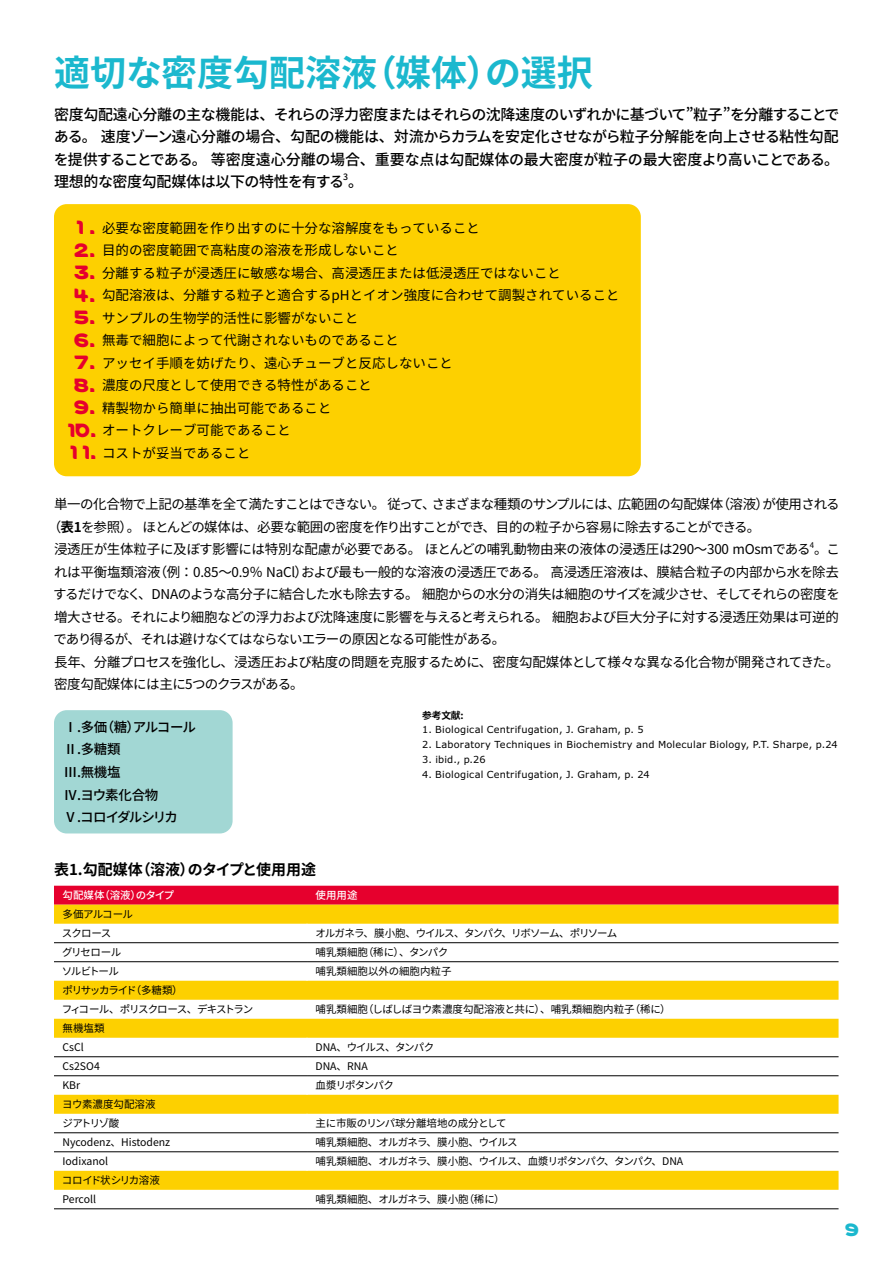
<style>
.page{position:relative;width:893px;height:1263px;background:#fff}
.page>*{position:absolute;margin:0;border:0;box-sizing:border-box;transform-origin:0 0}
.t1{font:700 36px "Noto Sans CJ Kjp";color:#1bb8ce}
.t2{font:18px "Merck";color:#1bb8ce}
.t3{font:500 15px/22.5px "Noto Sans CJ Kjp";letter-spacing:-.02em;color:#000;text-align:justify}
.t4{font:700 15px "Noto Sans CJ Kjp";color:#000}
.t5{font:13.5px/22.5px "Noto Sans CJ Kjp";letter-spacing:-.04em;color:#000}
.t6{font:13.5px/22.5px "Noto Sans CJ Kjp";color:#000}
.t7{font:13.5px "Noto Sans CJ Kjp";letter-spacing:-.05em;color:#000}
.t8{font:13.5px "Noto Sans CJ Kjp";letter-spacing:-.02em;color:#000}
.t9{font:13.5px "Noto Sans CJ Kjp";letter-spacing:-.075em;color:#000}
.t10{font:500 13.5px/22.5px "Noto Sans CJ Kjp";letter-spacing:-.045em;color:#000}
.t11{font:10.5px/19px "Noto Sans CJ Kjp";color:#000}
.t12{font:10.5px/19px "Noto Sans CJ Kjp";letter-spacing:-.02em;color:#000}
.t13{font:10.5px "Noto Sans CJ Kjp";letter-spacing:-.06em;color:#000}
.t14{font:10.5px/19px "Noto Sans CJ Kjp";letter-spacing:-.05em;color:#000}
.t15{font:10.5px/19px "Noto Sans CJ Kjp";letter-spacing:-.11em;color:#000}
.t16{font:10.5px "Noto Sans CJ Kjp";letter-spacing:-.1em;color:#000}
.t17{font:500 10.5px "Noto Sans CJ Kjp";color:#fff}
.t18{font:10.5px "Noto Sans CJ Kjp";letter-spacing:-.075em;color:#000}
.t19{font:10.5px/19px "Noto Sans CJ Kjp";letter-spacing:-.07em;color:#000}
.t20{font:10.5px "Noto Sans CJ Kjp";letter-spacing:-.085em;color:#000}
.t21{font:9.75px "Verdana Pro";letter-spacing:.02em;color:#000}
.t22{font:700 9.75px "Noto Sans CJ Kjp";color:#000}
.t23{font:500 8.7px "Noto Sans CJ Kjp";color:#000}
.t24{font:7.8px "Noto Sans CJ Kjp";color:#000}
.s1{font-family:"Merck";font-size:19.5px;color:#e6002d}
.s2{font-weight:700}
</style>
<div class="page">
<div style="left:54px;top:710px;width:179px;height:123px;background:#a2d7d4;border-radius:13px"></div>
<div style="left:54px;top:204px;width:587px;height:272px;background:#fdd000;border-radius:13px"></div>
<div style="left:54px;top:886px;width:784px;height:19px;background:#e6002d"></div>
<svg style="left:54px;top:905px;width:784px;height:285px"></svg>
<svg style="left:307px;top:924px;width:1px;height:57px"></svg>
<svg style="left:307px;top:1038px;width:1px;height:57px"></svg>
<svg style="left:307px;top:1114px;width:1px;height:57px"></svg>
<hr style="left:54px;top:942px;width:253px;height:1px;background:#000">
<hr style="left:307px;top:942px;width:531px;height:1px;background:#000">
<hr style="left:54px;top:961px;width:253px;height:1px;background:#000">
<hr style="left:307px;top:961px;width:531px;height:1px;background:#000">
<hr style="left:54px;top:1056px;width:253px;height:1px;background:#000">
<hr style="left:307px;top:1056px;width:531px;height:1px;background:#000">
<hr style="left:54px;top:1075px;width:253px;height:1px;background:#000">
<hr style="left:307px;top:1075px;width:531px;height:1px;background:#000">
<hr style="left:54px;top:1132px;width:253px;height:1px;background:#000">
<hr style="left:307px;top:1132px;width:531px;height:1px;background:#000">
<hr style="left:54px;top:1151px;width:253px;height:1px;background:#000">
<hr style="left:307px;top:1151px;width:531px;height:1px;background:#000">
<hr style="left:54px;top:1208px;width:253px;height:1px;background:#000">
<hr style="left:307px;top:1208px;width:531px;height:1px;background:#000">
<h1 class="t1" style="left:54px;top:52px;width:540px">適切な密度勾配溶液（媒体）の選択</h1>
<p class="t3" style="left:54px;top:103px;width:787px">密度勾配遠心分離の主な機能は、それらの浮力密度またはそれらの沈降速度のいずれかに基づいて”粒子”を分離することである。 速度ゾーン遠心分離の場合、勾配の機能は、対流からカラムを安定化させながら粒子分解能を向上させる粘性勾配を提供することである。 等密度遠心分離の場合、重要な点は勾配媒体の最大密度が粒子の最大密度より高いことである。理想的な密度勾配媒体は以下の特性を有する。</p>
<p class="t23" style="left:343px;top:172px;width:6px">3</p>
<p class="t6" style="left:77px;top:217px;width:405px"><span class="s1">1 .</span> 必要な密度範囲を作り出すのに十分な溶解度をもっていること</p>
<p class="t6" style="left:74px;top:239px;width:326px"><span class="s1">2.</span> 目的の密度範囲で高粘度の溶液を形成しないこと</p>
<p class="t6" style="left:74px;top:262px;width:488px"><span class="s1">3.</span> 分離する粒子が浸透圧に敏感な場合、高浸透圧または低浸透圧ではないこと</p>
<p class="t6" style="left:74px;top:284px;width:547px"><span class="s1">4.</span> 勾配溶液は、分離する粒子と適合するpHとイオン強度に合わせて調製されていること</p>
<p class="t6" style="left:74px;top:307px;width:286px"><span class="s1">5.</span> サンプルの生物学的活性に影響がないこと</p>
<p class="t6" style="left:74px;top:329px;width:326px"><span class="s1">6.</span> 無毒で細胞によって代謝されないものであること</p>
<p class="t6" style="left:74px;top:352px;width:380px"><span class="s1">7.</span> アッセイ手順を妨げたり、遠心チューブと反応しないこと</p>
<p class="t6" style="left:74px;top:374px;width:299px"><span class="s1">8.</span> 濃度の尺度として使用できる特性があること</p>
<p class="t6" style="left:74px;top:397px;width:259px"><span class="s1">9.</span> 精製物から簡単に抽出可能であること</p>
<p class="t6" style="left:68px;top:419px;width:225px"><span class="s1">10.</span> オートクレーブ可能であること<br><span class="s1">1 1.</span> コストが妥当であること</p>
<p class="t7" style="left:54px;top:497px;width:787px">単一の化合物で上記の基準を全て満たすことはできない。 従って、さまざまな種類のサンプルには、広範囲の勾配媒体（溶液）が使用される</p>
<p class="t9" style="left:48px;top:519px;width:714px">（<span class="s2">表1</span>を参照）。 ほとんどの媒体は、必要な範囲の密度を作り出すことができ、目的の粒子から容易に除去することができる。</p>
<p class="t8" style="left:54px;top:542px;width:787px">浸透圧が生体粒子に及ぼす影響には特別な配慮が必要である。 ほとんどの哺乳動物由来の液体の浸透圧は290〜300 mOsmである。こ</p>
<p class="t24" style="left:810px;top:540px;width:6px">4</p>
<p class="t5" style="left:53px;top:561px;width:788px">れは平衡塩類溶液（例：0.85〜0.9％ NaCl）および最も一般的な溶液の浸透圧である。 高浸透圧溶液は、膜結合粒子の内部から水を除去するだけでなく、DNAのような高分子に結合した水も除去する。 細胞からの水分の消失は細胞のサイズを減少させ、そしてそれらの密度を増大させる。それにより細胞などの浮力および沈降速度に影響を与えると考えられる。 細胞および巨大分子に対する浸透圧効果は可逆的であり得るが、それは避けなくてはならないエラーの原因となる可能性がある。<br>長年、分離プロセスを強化し、浸透圧および粘度の問題を克服するために、密度勾配媒体として様々な異なる化合物が開発されてきた。密度勾配媒体には主に5つのクラスがある。</p>
<p class="t10" style="left:64px;top:716px;width:134px">Ⅰ.多価（糖）アルコール<br>Ⅱ.多糖類<br>Ⅲ.無機塩<br>Ⅳ.ヨウ素化合物<br>Ⅴ.コロイダルシリカ</p>
<p class="t4" style="left:54px;top:861px;width:264px">表1.勾配媒体（溶液）のタイプと使用用途</p>
<p class="t17" style="left:63px;top:889px;width:113px">勾配媒体（溶液）のタイプ</p>
<p class="t17" style="left:315px;top:889px;width:43px">使用用途</p>
<p class="t19" style="left:62px;top:905px;width:73px">多価アルコールスクロース</p>
<p class="t22" style="left:422px;top:710px;width:43px">参考文献:</p>
<p class="t21" style="left:422px;top:723px;width:223px">1. Biological Centrifugation, J. Graham, p. 5</p>
<p class="t21" style="left:422px;top:738px;width:417px">2. Laboratory Techniques in Biochemistry and Molecular Biology, P.T. Sharpe, p.24</p>
<p class="t21" style="left:422px;top:753px;width:65px">3. ibid., p.26</p>
<p class="t21" style="left:422px;top:768px;width:229px">4. Biological Centrifugation, J. Graham, p. 24</p>
<p class="t16" style="left:315px;top:927px;width:304px">オルガネラ、膜小胞、ウイルス、タンパク、リボソーム、ポリソーム</p>
<p class="t12" style="left:62px;top:943px;width:60px">グリセロール</p>
<p class="t12" style="left:315px;top:943px;width:134px">哺乳類細胞（稀に）、タンパク</p>
<p class="t12" style="left:62px;top:962px;width:59px">ソルビトール</p>
<p class="t11" style="left:315px;top:962px;width:138px">哺乳類細胞以外の細胞内粒子</p>
<p class="t15" style="left:62px;top:981px;width:193px">ポリサッカライド（多糖類）<br>フィコール、ポリスクロース、デキストラン</p>
<p class="t11" style="left:315px;top:1000px;width:357px">哺乳類細胞（しばしばヨウ素濃度勾配溶液と共に）、哺乳類細胞内粒子（稀に）</p>
<p class="t11" style="left:63px;top:1019px;width:44px">無機塩類<br>CsCl</p>
<p class="t18" style="left:315px;top:1041px;width:120px">DNA、ウイルス、タンパク</p>
<p class="t12" style="left:63px;top:1057px;width:39px">Cs2SO4</p>
<p class="t12" style="left:315px;top:1057px;width:54px">DNA、RNA</p>
<p class="t12" style="left:63px;top:1076px;width:19px">KBr</p>
<p class="t20" style="left:315px;top:1079px;width:80px">血漿リポタンパク</p>
<p class="t14" style="left:62px;top:1095px;width:95px">ヨウ素濃度勾配溶液ジアトリゾ酸</p>
<p class="t12" style="left:315px;top:1114px;width:193px">主に市販のリンパ球分離培地の成分として</p>
<p class="t11" style="left:63px;top:1133px;width:109px">Nycodenz、Histodenz</p>
<p class="t14" style="left:315px;top:1133px;width:204px">哺乳類細胞、オルガネラ、膜小胞、ウイルス</p>
<p class="t11" style="left:63px;top:1152px;width:47px">Iodixanol</p>
<p class="t13" style="left:315px;top:1155px;width:369px">哺乳類細胞、オルガネラ、膜小胞、ウイルス、血漿リポタンパク、タンパク、DNA</p>
<p class="t12" style="left:62px;top:1171px;width:99px">コロイド状シリカ溶液<br>Percoll</p>
<p class="t11" style="left:315px;top:1190px;width:191px">哺乳類細胞、オルガネラ、膜小胞（稀に）</p>
<h2 class="t2" style="left:845px;top:1219px;width:15px">9</h2>
</div>
